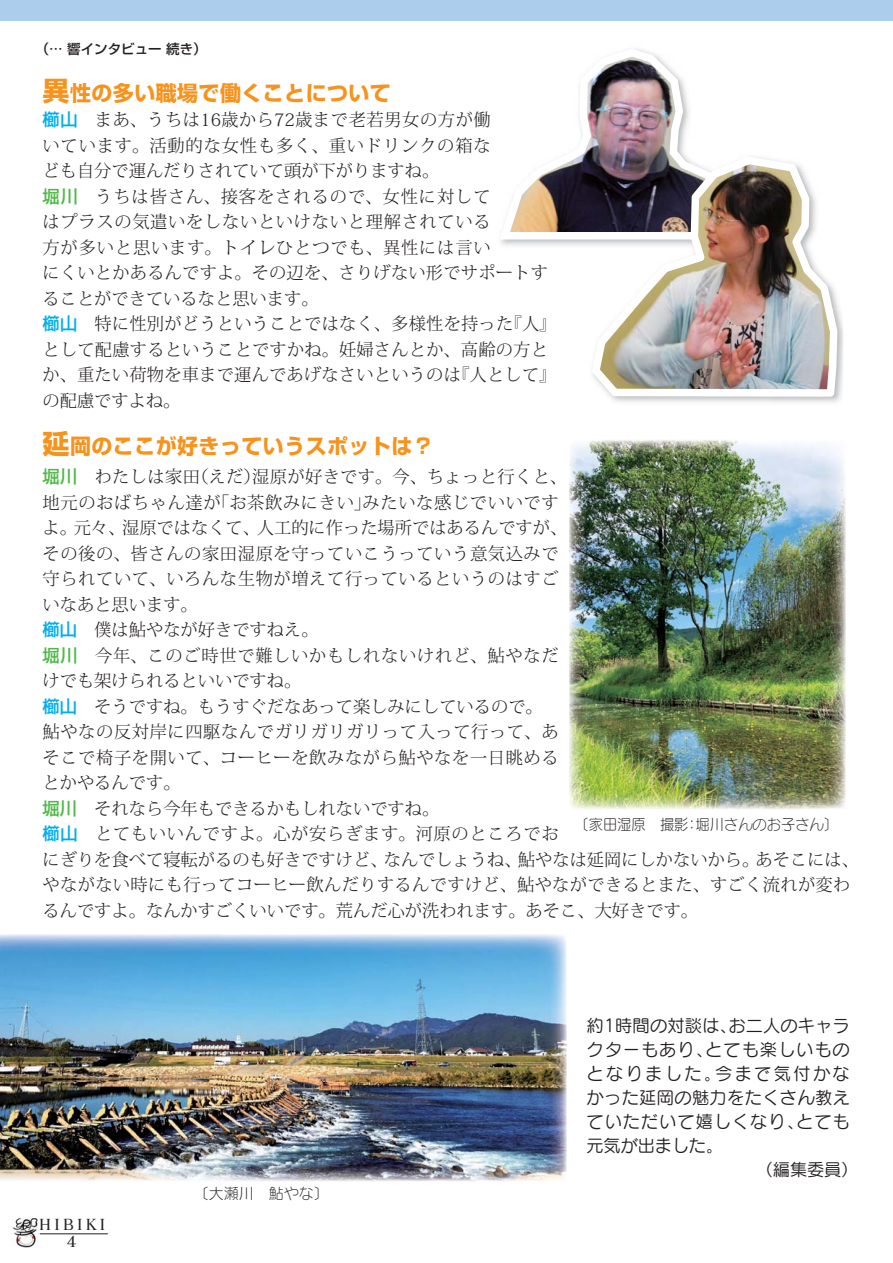
<style>
.page{position:relative;width:893px;height:1263px;background:#fff}
.page>*{position:absolute;margin:0;border:0;box-sizing:border-box;transform-origin:0 0}
.t1{font:21px "Shin Go Pro Bold 90 pv RKSJ H";letter-spacing:.02em;color:#f7931d}
.t2{font:17.25px/25.5px "Koz Min Pro Light 90 pv RKSJ H";letter-spacing:.02em;color:#231f20}
.t3{font:17.25px "Seurat Pro M 90 pv RKSJ H";letter-spacing:.02em;color:#231f20}
.t4{font:17.25px "Seurat Pro M 90 pv RKSJ H";letter-spacing:.055em;color:#231f20}
.t5{font:17.25px "Seurat Pro M 90 pv RKSJ H";letter-spacing:.135em;color:#231f20}
.t6{font:17.25px "Seurat Pro M 90 pv RKSJ H";letter-spacing:-.01em;color:#231f20}
.t7{font:15px "Seurat Pro L 90 pv RKSJ H";color:#231f20;scale:.95 1}
.t8{font:15px "Seurat Pro L 90 pv RKSJ H";color:#231f20}
.t9{font:15px/17.2px "Matisse V Pro DB 90 pv RKSJ H";letter-spacing:.22em;color:#231f20;text-align:center}
.t10{font:13.5px "Shin Go Pro Medium 90 pv RKSJ H";color:#231f20}
.s1{font-size:27px}
.s2{font-family:"Shin Go Pro Medium 90 pv RKSJ H";color:#00aeef}
.s3{font-family:"Shin Go Pro Medium 90 pv RKSJ H";color:#50b848}
</style>
<div class="page">
<div style="left:0;top:0;width:893px;height:21px;background:#accdec"></div>
<img style="left:11px;top:1218px;width:27px;height:29px">
<hr style="left:40px;top:1233px;width:68px;height:1px;background:#231f20">
<img style="left:500px;top:49px;width:189px;height:196px">
<img style="left:588px;top:153px;width:253px;height:250px">
<img style="left:0;top:934px;width:567px;height:247px">
<img style="left:569px;top:440px;width:277px;height:369px">
<p class="t10" style="left:36px;top:44px;width:172px">（… 響インタビュー 続き）</p>
<p class="t1" style="left:43px;top:85px;width:350px"><span class="s1">異</span>性の多い職場で働くことについて</p>
<p class="t2" style="left:43px;top:109px;width:515px"><span class="s2">櫛山</span>　まあ、うちは16歳から72歳まで老若男女の方が働<br>いています。活動的な女性も多く、重いドリンクの箱な<br>ども自分で運んだりされていて頭が下がりますね。<br><span class="s3">堀川</span>　うちは皆さん、接客をされるので、女性に対して<br>はプラスの気遣いをしないといけないと理解されている<br>方が多いと思います。トイレひとつでも、異性には言い<br>にくいとかあるんですよ。その辺を、さりげない形でサポートすることができているなと思います。<br><span class="s2">櫛山</span>　特に性別がどうということではなく、多様性を持った『人』として配慮するということですかね。妊婦さんとか、高齢の方とか、重たい荷物を車まで運んであげなさいというのは『人として』の配慮ですよね。</p>
<p class="t1" style="left:43px;top:438px;width:393px"><span class="s1">延</span>岡のここが好きっていうスポットは？</p>
<p class="t2" style="left:43px;top:466px;width:818px"><span class="s3">堀川</span>　わたしは家田（えだ）湿原が好きです。今、ちょっと行くと、<br>地元のおばちゃん達が「お茶飲みにきい」みたいな感じでいいです<br>よ。元々、湿原ではなくて、人工的に作った場所ではあるんですが、<br>その後の、皆さんの家田湿原を守っていこうっていう意気込みで<br>守られていて、いろんな生物が増えて行っているというのはすご<br>いなあと思います。<br><span class="s2">櫛山</span>　僕は鮎やなが好きですねえ。<br><span class="s3">堀川</span>　今年、このご時世で難しいかもしれないけれど、鮎やなだ<br>けでも架けられるといいですね。<br><span class="s2">櫛山</span>　そうですね。もうすぐだなあって楽しみにしているので。<br>鮎やなの反対岸に四駆なんでガリガリガリって入って行って、あ<br>そこで椅子を開いて、コーヒーを飲みながら鮎やなを一日眺める<br>とかやるんです。<br><span class="s3">堀川</span>　それなら今年もできるかもしれないですね。<br><span class="s2">櫛山</span>　とてもいいんですよ。心が安らぎます。河原のところでお<br>にぎりを食べて寝転がるのも好きですけど、なんでしょうね、鮎やなは延岡にしかないから。あそこには、やながない時にも行ってコーヒー飲んだりするんですけど、鮎やなができるとまた、すごく流れが変わるんですよ。なんかすごくいいです。荒んだ心が洗われます。あそこ、大好きです。</p>
<p class="t7" style="left:574px;top:818px;width:279px">〔家田湿原　撮影：堀川さんのお子さん〕</p>
<p class="t9" style="left:39px;top:1218px;width:67px">HIBIKI<br>4</p>
<p class="t8" style="left:194px;top:1187px;width:136px">〔大瀬川　鮎やな〕</p>
<p class="t3" style="left:586px;top:1019px;width:265px">約1時間の対談は、お二人のキャラ</p>
<p class="t4" style="left:586px;top:1043px;width:265px">クターもあり、とても楽しいもの</p>
<p class="t5" style="left:586px;top:1067px;width:265px">となりました。今まで気付かな</p>
<p class="t3" style="left:586px;top:1091px;width:265px">かった延岡の魅力をたくさん教え</p>
<p class="t4" style="left:586px;top:1115px;width:265px">ていただいて嬉しくなり、とても</p>
<p class="t6" style="left:586px;top:1139px;width:138px">元気が出ました。</p>
<p class="t3" style="left:756px;top:1163px;width:104px">（編集委員）</p>
</div>
